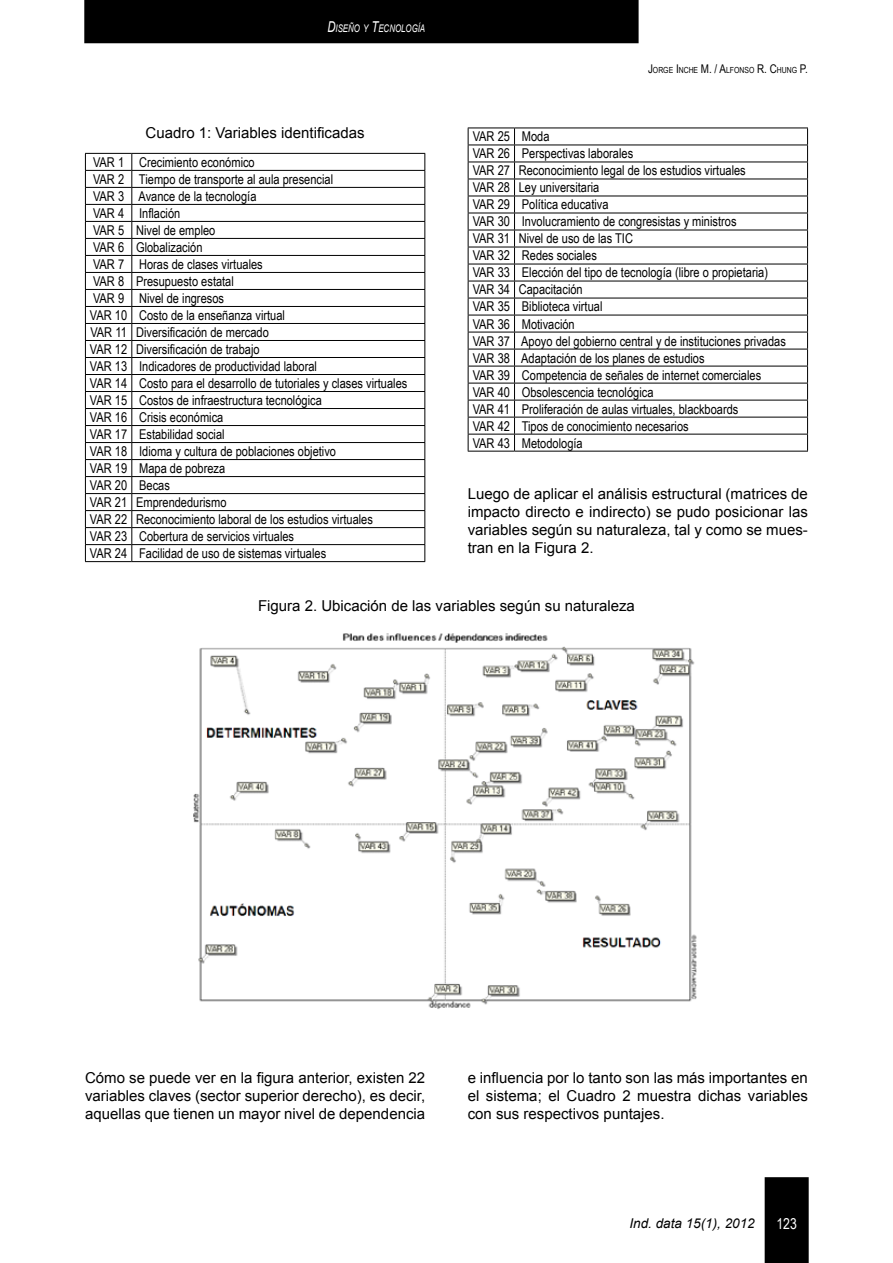
<style>
.page{position:relative;width:893px;height:1263px;background:#fff}
.page>*{position:absolute;margin:0;border:0;box-sizing:border-box;transform-origin:0 0}
.t1{font:15px/18px "Arial";color:#000;text-align:justify}
.t2{font:15px "Arial Narrow";color:#fff}
.t3{font:13.5px/17px "Arial Narrow";color:#000}
.t4{font:italic 13.5px "Arial";color:#000}
.t5{font:italic 10.5px "Arial";color:#fff;scale:.75 1}
.t6{font:8.4px "Arial Narrow";color:#000}
.s1{font-size:15px}
.s2{font-size:12px}
</style>
<div class="page">
<div style="left:765px;top:1177px;width:44px;height:86px;background:#000"></div>
<div style="left:84px;top:0;width:555px;height:43px;background:#000"></div>
<svg style="left:86px;top:154px;width:338px;height:407px"></svg>
<hr style="left:85px;top:170px;width:47px;height:1px;background:#000">
<hr style="left:132px;top:170px;width:293px;height:1px;background:#000">
<hr style="left:85px;top:187px;width:47px;height:1px;background:#000">
<hr style="left:132px;top:187px;width:293px;height:1px;background:#000">
<hr style="left:85px;top:204px;width:47px;height:1px;background:#000">
<hr style="left:132px;top:204px;width:293px;height:1px;background:#000">
<hr style="left:85px;top:221px;width:47px;height:1px;background:#000">
<hr style="left:132px;top:221px;width:293px;height:1px;background:#000">
<hr style="left:85px;top:238px;width:47px;height:1px;background:#000">
<hr style="left:132px;top:238px;width:293px;height:1px;background:#000">
<hr style="left:85px;top:255px;width:47px;height:1px;background:#000">
<hr style="left:132px;top:255px;width:293px;height:1px;background:#000">
<hr style="left:85px;top:272px;width:47px;height:1px;background:#000">
<hr style="left:132px;top:272px;width:293px;height:1px;background:#000">
<hr style="left:85px;top:289px;width:47px;height:1px;background:#000">
<hr style="left:132px;top:289px;width:293px;height:1px;background:#000">
<hr style="left:85px;top:306px;width:47px;height:1px;background:#000">
<hr style="left:132px;top:306px;width:293px;height:1px;background:#000">
<hr style="left:85px;top:323px;width:47px;height:1px;background:#000">
<hr style="left:132px;top:323px;width:293px;height:1px;background:#000">
<hr style="left:85px;top:340px;width:47px;height:1px;background:#000">
<hr style="left:132px;top:340px;width:293px;height:1px;background:#000">
<hr style="left:85px;top:357px;width:47px;height:1px;background:#000">
<hr style="left:132px;top:357px;width:293px;height:1px;background:#000">
<hr style="left:85px;top:374px;width:47px;height:1px;background:#000">
<hr style="left:132px;top:374px;width:293px;height:1px;background:#000">
<hr style="left:85px;top:391px;width:47px;height:1px;background:#000">
<hr style="left:132px;top:391px;width:293px;height:1px;background:#000">
<hr style="left:85px;top:408px;width:47px;height:1px;background:#000">
<hr style="left:132px;top:408px;width:293px;height:1px;background:#000">
<hr style="left:85px;top:425px;width:47px;height:1px;background:#000">
<hr style="left:132px;top:425px;width:293px;height:1px;background:#000">
<hr style="left:85px;top:442px;width:47px;height:1px;background:#000">
<hr style="left:132px;top:442px;width:293px;height:1px;background:#000">
<hr style="left:85px;top:459px;width:47px;height:1px;background:#000">
<hr style="left:132px;top:459px;width:293px;height:1px;background:#000">
<hr style="left:85px;top:476px;width:47px;height:1px;background:#000">
<hr style="left:132px;top:476px;width:293px;height:1px;background:#000">
<hr style="left:85px;top:493px;width:47px;height:1px;background:#000">
<hr style="left:132px;top:493px;width:293px;height:1px;background:#000">
<hr style="left:85px;top:510px;width:47px;height:1px;background:#000">
<hr style="left:132px;top:510px;width:293px;height:1px;background:#000">
<hr style="left:85px;top:527px;width:47px;height:1px;background:#000">
<hr style="left:132px;top:527px;width:293px;height:1px;background:#000">
<hr style="left:85px;top:544px;width:47px;height:1px;background:#000">
<hr style="left:132px;top:544px;width:293px;height:1px;background:#000">
<hr style="left:85px;top:561px;width:47px;height:1px;background:#000">
<hr style="left:132px;top:561px;width:293px;height:1px;background:#000">
<svg style="left:131px;top:154px;width:1px;height:407px"></svg>
<hr style="left:85px;top:153px;width:47px;height:1px;background:#000">
<hr style="left:132px;top:153px;width:293px;height:1px;background:#000">
<svg style="left:85px;top:154px;width:1px;height:407px"></svg>
<svg style="left:424px;top:154px;width:1px;height:407px"></svg>
<svg style="left:469px;top:144px;width:338px;height:307px"></svg>
<hr style="left:468px;top:128px;width:46px;height:1px;background:#000">
<hr style="left:514px;top:128px;width:294px;height:1px;background:#000">
<hr style="left:468px;top:145px;width:46px;height:1px;background:#000">
<hr style="left:514px;top:145px;width:294px;height:1px;background:#000">
<hr style="left:468px;top:162px;width:46px;height:1px;background:#000">
<hr style="left:514px;top:162px;width:294px;height:1px;background:#000">
<hr style="left:468px;top:179px;width:46px;height:1px;background:#000">
<hr style="left:514px;top:179px;width:294px;height:1px;background:#000">
<hr style="left:468px;top:196px;width:46px;height:1px;background:#000">
<hr style="left:514px;top:196px;width:294px;height:1px;background:#000">
<hr style="left:468px;top:213px;width:46px;height:1px;background:#000">
<hr style="left:514px;top:213px;width:294px;height:1px;background:#000">
<hr style="left:468px;top:230px;width:46px;height:1px;background:#000">
<hr style="left:514px;top:230px;width:294px;height:1px;background:#000">
<hr style="left:468px;top:247px;width:46px;height:1px;background:#000">
<hr style="left:514px;top:247px;width:294px;height:1px;background:#000">
<hr style="left:468px;top:264px;width:46px;height:1px;background:#000">
<hr style="left:514px;top:264px;width:294px;height:1px;background:#000">
<hr style="left:468px;top:281px;width:46px;height:1px;background:#000">
<hr style="left:514px;top:281px;width:294px;height:1px;background:#000">
<hr style="left:468px;top:298px;width:46px;height:1px;background:#000">
<hr style="left:514px;top:298px;width:294px;height:1px;background:#000">
<hr style="left:468px;top:315px;width:46px;height:1px;background:#000">
<hr style="left:514px;top:315px;width:294px;height:1px;background:#000">
<hr style="left:468px;top:332px;width:46px;height:1px;background:#000">
<hr style="left:514px;top:332px;width:294px;height:1px;background:#000">
<hr style="left:468px;top:349px;width:46px;height:1px;background:#000">
<hr style="left:514px;top:349px;width:294px;height:1px;background:#000">
<hr style="left:468px;top:366px;width:46px;height:1px;background:#000">
<hr style="left:514px;top:366px;width:294px;height:1px;background:#000">
<hr style="left:468px;top:383px;width:46px;height:1px;background:#000">
<hr style="left:514px;top:383px;width:294px;height:1px;background:#000">
<hr style="left:468px;top:400px;width:46px;height:1px;background:#000">
<hr style="left:514px;top:400px;width:294px;height:1px;background:#000">
<hr style="left:468px;top:417px;width:46px;height:1px;background:#000">
<hr style="left:514px;top:417px;width:294px;height:1px;background:#000">
<hr style="left:468px;top:434px;width:46px;height:1px;background:#000">
<hr style="left:514px;top:434px;width:294px;height:1px;background:#000">
<svg style="left:514px;top:128px;width:1px;height:323px"></svg>
<svg style="left:468px;top:128px;width:1px;height:323px"></svg>
<svg style="left:807px;top:128px;width:1px;height:323px"></svg>
<hr style="left:468px;top:451px;width:46px;height:1px;background:#000">
<hr style="left:514px;top:451px;width:294px;height:1px;background:#000">
<img style="left:194px;top:633px;width:503px;height:376px">
<p class="t5" style="left:327px;top:22px;width:132px"><span class="s1">D</span>ISEÑO Y <span class="s1">T</span>ECNOLOGÍA</p>
<p class="t1" style="left:146px;top:124px;width:220px">Cuadro 1: Variables identificadas</p>
<p class="t3" style="left:90px;top:153px;width:319px">VAR 1 Crecimiento económico<br>VAR 2 Tiempo de transporte al aula presencial<br>VAR 3 Avance de la tecnología<br>VAR 4 Inflación<br>VAR 5 Nivel de empleo<br>VAR 6 Globalización<br>VAR 7 Horas de clases virtuales<br>VAR 8 Presupuesto estatal<br>VAR 9 Nivel de ingresos<br>VAR 10 Costo de la enseñanza virtual<br>VAR 11 Diversificación de mercado<br>VAR 12 Diversificación de trabajo<br>VAR 13 Indicadores de productividad laboral<br>VAR 14 Costo para el desarrollo de tutoriales y clases virtuales<br>VAR 15 Costos de infraestructura tecnológica<br>VAR 16 Crisis económica<br>VAR 17 Estabilidad social<br>VAR 18 Idioma y cultura de poblaciones objetivo<br>VAR 19 Mapa de pobreza<br>VAR 20 Becas<br>VAR 21 Emprendedurismo<br>VAR 22 Reconocimiento laboral de los estudios virtuales<br>VAR 23 Cobertura de servicios virtuales<br>VAR 24 Facilidad de uso de sistemas virtuales</p>
<p class="t6" style="left:648px;top:63px;width:161px"><span class="s2">J</span>ORGE <span class="s2">I</span> NCHE <span class="s2">M. / A</span>LFONSO <span class="s2">R. C</span>HUNG <span class="s2">P.</span></p>
<p class="t3" style="left:473px;top:128px;width:315px">VAR 25 Moda<br>VAR 26 Perspectivas laborales<br>VAR 27 Reconocimiento legal de los estudios virtuales<br>VAR 28 Ley universitaria<br>VAR 29 Política educativa<br>VAR 30 Involucramiento de congresistas y ministros<br>VAR 31 Nivel de uso de las TIC<br>VAR 32 Redes sociales<br>VAR 33 Elección del tipo de tecnología (libre o propietaria)<br>VAR 34 Capacitación<br>VAR 35 Biblioteca virtual<br>VAR 36 Motivación<br>VAR 37 Apoyo del gobierno central y de instituciones privadas VAR 38 Adaptación de los planes de estudios<br>VAR 39 Competencia de señales de internet comerciales VAR 40 Obsolescencia tecnológica<br>VAR 41 Proliferación de aulas virtuales, blackboards<br>VAR 42 Tipos de conocimiento necesarios<br>VAR 43 Metodología</p>
<p class="t1" style="left:468px;top:484px;width:342px">Luego de aplicar el análisis estructural (matrices de impacto directo e indirecto) se pudo posicionar las variables según su naturaleza, tal y como se mues&shy;tran en la Figura 2.</p>
<p class="t1" style="left:258px;top:596px;width:378px">Figura 2. Ubicación de las variables según su naturaleza</p>
<p class="t1" style="left:85px;top:1068px;width:342px">Cómo se puede ver en la figura anterior, existen 22 variables claves (sector superior derecho), es decir, aquellas que tienen un mayor nivel de dependencia</p>
<p class="t1" style="left:468px;top:1068px;width:342px">e influencia por lo tanto son las más importantes en el sistema; el Cuadro 2 muestra dichas variables con sus respectivos puntajes.</p>
<p class="t4" style="left:629px;top:1215px;width:127px">Ind. data 15(1), 2012</p>
<p class="t2" style="left:776px;top:1213px;width:22px">123</p>
</div>
